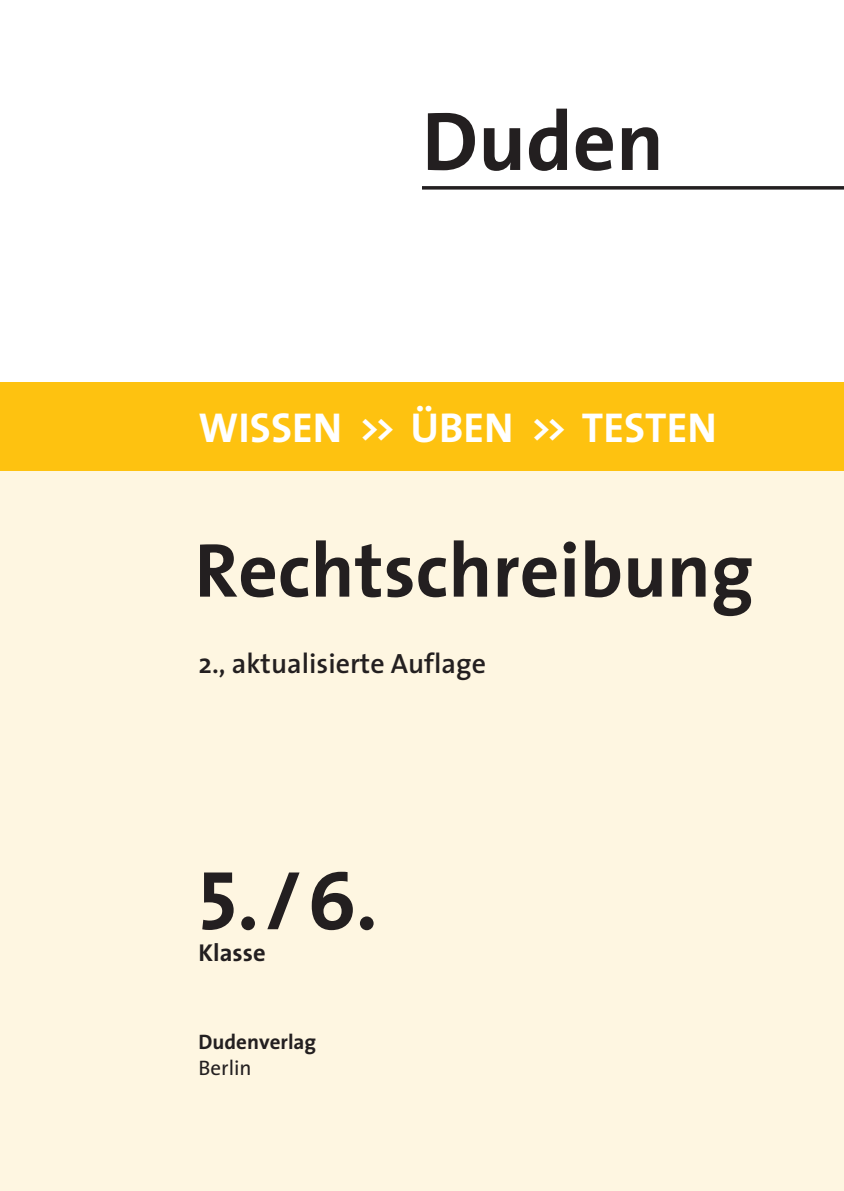
<style>
.page{position:relative;width:844px;height:1191px;background:#fff}
.page>*{position:absolute;margin:0;border:0;box-sizing:border-box;transform-origin:0 0}
.t1{font:700 84px "The Sans";color:#231f20}
.t2{font:84px "The Sans Bold Caps";color:#231f20}
.t3{font:700 77px "The Sans";color:#231f20}
.t4{font:700 42px "The Sans";color:#fff}
.t5{font:600 28px "The Sans";color:#231f20}
.t6{font:700 24.5px "The Sans";color:#231f20}
.t7{font:700 21px "The Sans";color:#231f20}
.t8{font:21px "The Sans";color:#231f20}
.s1{font-size:36.75px}
</style>
<div class="page">
<div style="left:0;top:382px;width:843px;height:89px;background:#fec210"></div>
<svg style="left:422px;top:186px;width:421px;height:4px;background:#3d3a3b"></svg>
<div style="left:0;top:471px;width:843px;height:720px;background:#fef6e1"></div>
<h1 class="t1" style="left:422px;top:71px;width:243px">Duden</h1>
<h3 class="t4" style="left:198px;top:393px;width:519px">WISSEN <span class="s1">&gt;&gt;</span> ÜBEN <span class="s1">&gt;&gt;</span> TESTEN</h3>
<h2 class="t3" style="left:194px;top:506px;width:560px">Rechtschreibung</h2>
<p class="t5" style="left:198px;top:640px;width:289px">2., aktualisierte Auflage</p>
<h1 class="t2" style="left:198px;top:830px;width:180px">5. / 6.</h1>
<p class="t6" style="left:198px;top:931px;width:69px">Klasse</p>
<p class="t7" style="left:198px;top:1024px;width:119px">Dudenverlag</p>
<p class="t8" style="left:198px;top:1051px;width:55px">Berlin</p>
</div>
